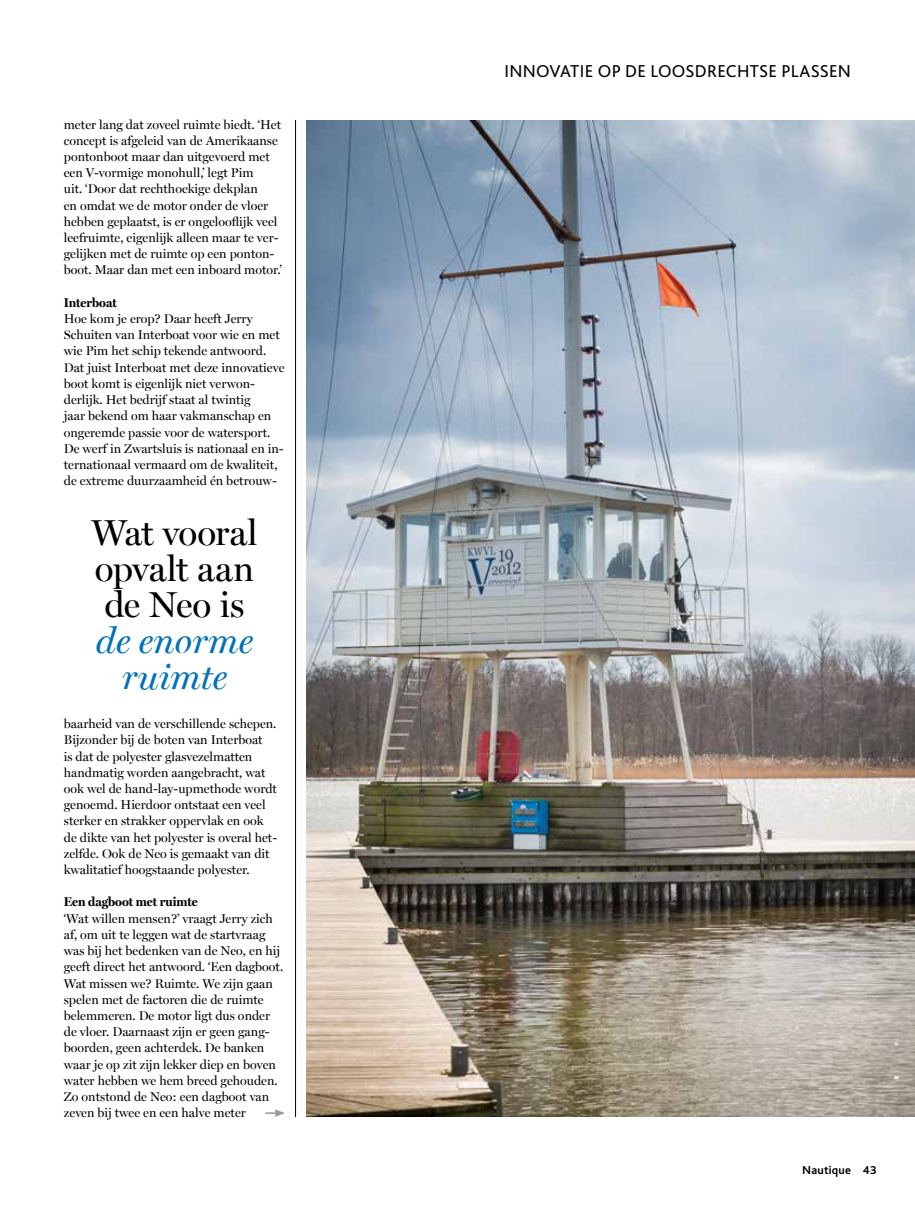
<style>
.page{position:relative;width:915px;height:1212px;background:#fff}
.page>*{position:absolute;margin:0;border:0;box-sizing:border-box;transform-origin:0 0}
.t1{font:36px/36px "Miller Display";letter-spacing:-.01em;color:#000;text-align:justify}
.t2{font:italic 36px/36px "Miller Display";color:#0071bb;text-align:center}
.t3{font:18px "Bliss Pro";letter-spacing:.01em;color:#000}
.t4{font:12.75px/16.2px "Miller Display";color:#000}
.t5{font:700 12.75px "Miller Display";color:#000}
.t6{font:700 12px "Bliss Pro";letter-spacing:.015em;color:#000}
</style>
<div class="page">
<img style="left:306px;top:120px;width:608px;height:997px">
<hr style="left:295px;top:120px;width:1px;height:997px;background:#000">
<svg style="left:265px;top:1109px;width:20px;height:8px"></svg>
<p class="t4" style="left:64px;top:116px;width:219px">meter lang dat zoveel ruimte biedt. ‘Het concept is afgeleid van de Amerikaanse pontonboot maar dan uitgevoerd met een V-vormige monohull,’ legt Pim<br>uit. ‘Door dat rechthoekige dekplan<br>en omdat we de motor onder de vloer hebben geplaatst, is er ongelooflijk veel leefruimte, eigenlijk alleen maar te ver&shy;gelijken met de ruimte op een ponton&shy;boot. Maar dan met een inboard motor.’</p>
<p class="t5" style="left:64px;top:295px;width:54px">Interboat</p>
<p class="t4" style="left:64px;top:310px;width:222px">Hoe kom je erop? Daar heeft Jerry Schuiten van Interboat voor wie en met wie Pim het schip tekende antwoord.<br>Dat juist Interboat met deze innovatieve boot komt is eigenlijk niet verwon&shy;derlijk. Het bedrijf staat al twintig<br>jaar bekend om haar vakmanschap en ongeremde passie voor de watersport.<br>De werf in Zwartsluis is nationaal en in&shy;ternationaal vermaard om de kwaliteit, de extreme duurzaamheid én betrouw-</p>
<h1 class="t1" style="left:92px;top:514px;width:167px">Wat vooral opvalt aan de Neo is</h1>
<h1 class="t2" style="left:96px;top:622px;width:159px">de enorme ruimte</h1>
<p class="t4" style="left:64px;top:716px;width:215px">baarheid van de verschillende schepen.<br>Bijzonder bij de boten van Interboat<br>is dat de polyester glasvezelmatten handmatig worden aangebracht, wat ook wel de hand-lay-upmethode wordt genoemd. Hierdoor ontstaat een veel sterker en strakker oppervlak en ook de dikte van het polyester is overal het&shy;zelfde. Ook de Neo is gemaakt van dit kwalitatief hoogstaande polyester.</p>
<p class="t5" style="left:64px;top:894px;width:135px">Een dagboot met ruimte</p>
<p class="t4" style="left:64px;top:910px;width:221px">‘Wat willen mensen?’ vraagt Jerry zich af, om uit te leggen wat de startvraag was bij het bedenken van de Neo, en hij geeft direct het antwoord. ‘Een dagboot.<br>Wat missen we? Ruimte. We zijn gaan spelen met de factoren die de ruimte belemmeren. De motor ligt dus onder de vloer. Daarnaast zijn er geen gang&shy;boorden, geen achterdek. De banken waar je op zit zijn lekker diep en boven water hebben we hem breed gehouden.<br>Zo ontstond de Neo: een dagboot van zeven bij twee en een halve meter</p>
<h2 class="t3" style="left:504px;top:59px;width:348px">INNOVATIE OP DE LOOSDRECHTSE PLASSEN</h2>
<p class="t6" style="left:802px;top:1162px;width:76px">Nautique 43</p>
</div>
